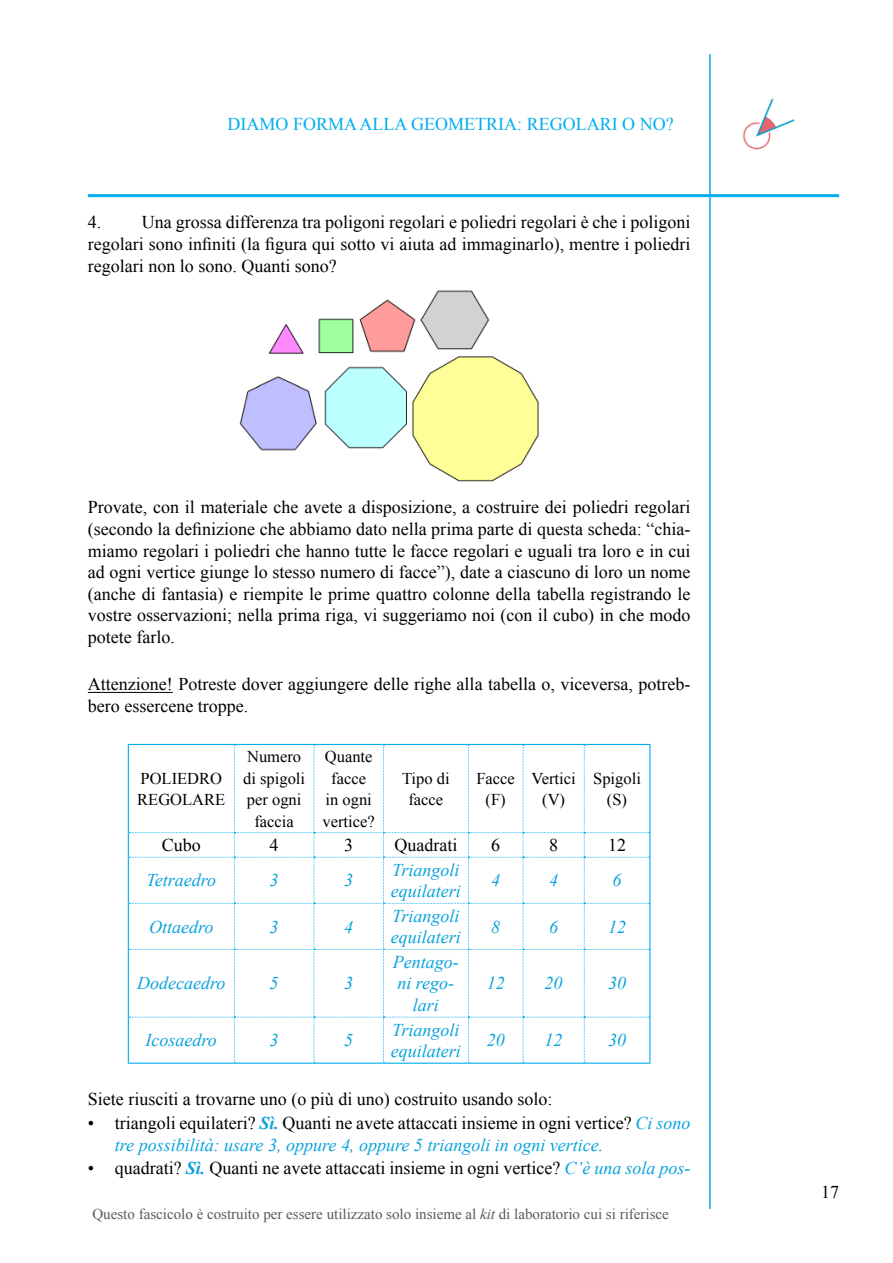
<style>
.page{position:relative;width:893px;height:1263px;background:#fff}
.page>*{position:absolute;margin:0;border:0;box-sizing:border-box;transform-origin:0 0}
.t1{font:18px/21.6px "Times New Roman";color:#000;text-align:justify}
.t2{font:italic 18px/21.6px "Times New Roman";color:#09a2dd}
.t3{font:18px "Times New Roman";color:#00aeef}
.t4{font:16.5px/21.6px "Times New Roman";color:#000;text-align:center}
.t5{font:15px "Times New Roman";color:#58595b}
.s1{font-style:normal;color:#000}
.s2{font-weight:700}
.s3{font-weight:700;font-style:italic;color:#09a2dd}
.s4{font-style:italic;color:#09a2dd}
.s5{font-style:italic}
</style>
<div class="page">
<hr style="left:88px;top:692px;width:85px;height:1px;background:#000">
<img style="left:239px;top:290px;width:300px;height:192px">
<hr style="left:128px;top:744px;width:106px;height:1px;background:#00aeef">
<hr style="left:234px;top:744px;width:80px;height:1px;background:#00aeef">
<hr style="left:314px;top:744px;width:69px;height:1px;background:#00aeef">
<hr style="left:383px;top:744px;width:85px;height:1px;background:#00aeef">
<hr style="left:468px;top:744px;width:55px;height:1px;background:#00aeef">
<hr style="left:523px;top:744px;width:61px;height:1px;background:#00aeef">
<hr style="left:584px;top:744px;width:66px;height:1px;background:#00aeef">
<hr style="left:128px;top:1063px;width:106px;height:1px;background:#00aeef">
<hr style="left:234px;top:1063px;width:80px;height:1px;background:#00aeef">
<hr style="left:314px;top:1063px;width:69px;height:1px;background:#00aeef">
<hr style="left:383px;top:1063px;width:85px;height:1px;background:#00aeef">
<hr style="left:468px;top:1063px;width:55px;height:1px;background:#00aeef">
<hr style="left:523px;top:1063px;width:61px;height:1px;background:#00aeef">
<hr style="left:584px;top:1063px;width:66px;height:1px;background:#00aeef">
<svg style="left:128px;top:745px;width:522px;height:318px"></svg>
<hr style="left:88px;top:194px;width:751px;height:3px;background:#00aeef">
<hr style="left:709px;top:54px;width:1px;height:1155px;background:#00aeef">
<img style="left:743px;top:98px;width:52px;height:52px">
<div style="left:773px;top:132px;width:26px;height:22px;background:#fff"></div>
<p class="t3" style="left:227px;top:118px;width:447px">DIAMO FORMA ALLA GEOMETRIA: REGOLARI O NO?</p>
<p class="t1" style="left:88px;top:213px;width:604px">4. Una grossa differenza tra poligoni regolari e poliedri regolari è che i poligoni regolari sono infiniti (la figura qui sotto vi aiuta ad immaginarlo), mentre i poliedri regolari non lo sono. Quanti sono?</p>
<p class="t1" style="left:88px;top:498px;width:604px">Provate, con il materiale che avete a disposizione, a costruire dei poliedri regolari (secondo la definizione che abbiamo dato nella prima parte di questa scheda: “chia&shy;miamo regolari i poliedri che hanno tutte le facce regolari e uguali tra loro e in cui ad ogni vertice giunge lo stesso numero di facce”), date a ciascuno di loro un nome (anche di fantasia) e riempite le prime quattro colonne della tabella registrando le vostre osservazioni; nella prima riga, vi suggeriamo noi (con il cubo) in che modo potete farlo.</p>
<p class="t1" style="left:88px;top:675px;width:604px">Attenzione! Potreste dover aggiungere delle righe alla tabella o, viceversa, potreb&shy;bero essercene troppe.</p>
<p class="t4" style="left:137px;top:769px;width:89px;text-align:left">POLIEDRO<br>REGOLARE</p>
<p class="t4" style="left:243px;top:747px;width:63px">Numero di spigoli per ogni faccia</p>
<p class="t4" style="left:322px;top:747px;width:54px">Quante facce<br>in ogni vertice?</p>
<p class="t4" style="left:402px;top:769px;width:49px">Tipo di facce</p>
<p class="t4" style="left:476px;top:769px;width:40px">Facce (F)</p>
<p class="t4" style="left:531px;top:769px;width:45px">Vertici (V)</p>
<p class="t4" style="left:593px;top:769px;width:49px">Spigoli (S)</p>
<p class="t1" style="left:162px;top:836px;width:41px">Cubo</p>
<p class="t1" style="left:269px;top:836px;width:10px">4</p>
<p class="t1" style="left:344px;top:836px;width:10px">3</p>
<p class="t1" style="left:394px;top:836px;width:64px">Quadrati</p>
<p class="t1" style="left:491px;top:836px;width:10px">6</p>
<p class="t1" style="left:549px;top:836px;width:10px">8</p>
<p class="t1" style="left:608px;top:836px;width:19px">12</p>
<p class="t2" style="left:146px;top:871px;width:71px">Tetraedro</p>
<p class="t2" style="left:269px;top:871px;width:10px">3</p>
<p class="t2" style="left:344px;top:871px;width:10px">3</p>
<p class="t2" style="left:391px;top:861px;width:72px">Triangoli equilateri</p>
<p class="t2" style="left:491px;top:871px;width:10px">4</p>
<p class="t2" style="left:549px;top:871px;width:10px">4</p>
<p class="t2" style="left:612px;top:871px;width:10px">6</p>
<p class="t2" style="left:149px;top:917px;width:66px">Ottaedro</p>
<p class="t2" style="left:269px;top:917px;width:10px">3</p>
<p class="t2" style="left:344px;top:917px;width:10px">4</p>
<p class="t2" style="left:391px;top:907px;width:72px">Triangoli equilateri</p>
<p class="t2" style="left:491px;top:917px;width:10px">8</p>
<p class="t2" style="left:549px;top:917px;width:10px">6</p>
<p class="t2" style="left:608px;top:917px;width:19px">12</p>
<p class="t2" style="left:137px;top:974px;width:90px">Dodecaedro</p>
<p class="t2" style="left:269px;top:974px;width:10px">5</p>
<p class="t2" style="left:344px;top:974px;width:10px">3</p>
<p class="t2" style="left:393px;top:953px;width:67px;text-align:center">Pentago&shy;ni rego&shy;lari</p>
<p class="t2" style="left:486px;top:974px;width:19px">12</p>
<p class="t2" style="left:544px;top:974px;width:19px">20</p>
<p class="t2" style="left:608px;top:974px;width:19px">30</p>
<p class="t2" style="left:146px;top:1031px;width:73px">Icosaedro</p>
<p class="t2" style="left:269px;top:1031px;width:10px">3</p>
<p class="t2" style="left:344px;top:1031px;width:10px">5</p>
<p class="t2" style="left:391px;top:1020px;width:72px">Triangoli equilateri</p>
<p class="t2" style="left:486px;top:1031px;width:19px">20</p>
<p class="t2" style="left:544px;top:1031px;width:19px">12</p>
<p class="t2" style="left:608px;top:1031px;width:19px">30</p>
<p class="t1" style="left:88px;top:1090px;width:466px">Siete riusciti a trovarne uno (o più di uno) costruito usando solo:</p>
<p class="t2" style="left:115px;top:1114px;width:577px;text-indent:-27px"><span class="s1">• triangoli equilateri?</span> <span class="s2">Sì.</span> <span class="s1">Quanti ne avete attaccati insieme in ogni vertice?</span> Ci sono tre possibilità: usare 3, oppure 4, oppure 5 triangoli in ogni vertice.</p>
<p class="t1" style="left:88px;top:1159px;width:604px">• quadrati? <span class="s3">Sì.</span> Quanti ne avete attaccati insieme in ogni vertice? <span class="s4">C’è una sola pos-</span></p>
<p class="t5" style="left:92px;top:1209px;width:578px">Questo fascicolo è costruito per essere utilizzato solo insieme al <span class="s5">kit</span> di laboratorio cui si riferisce</p>
<p class="t1" style="left:821px;top:1183px;width:19px">17</p>
</div>
